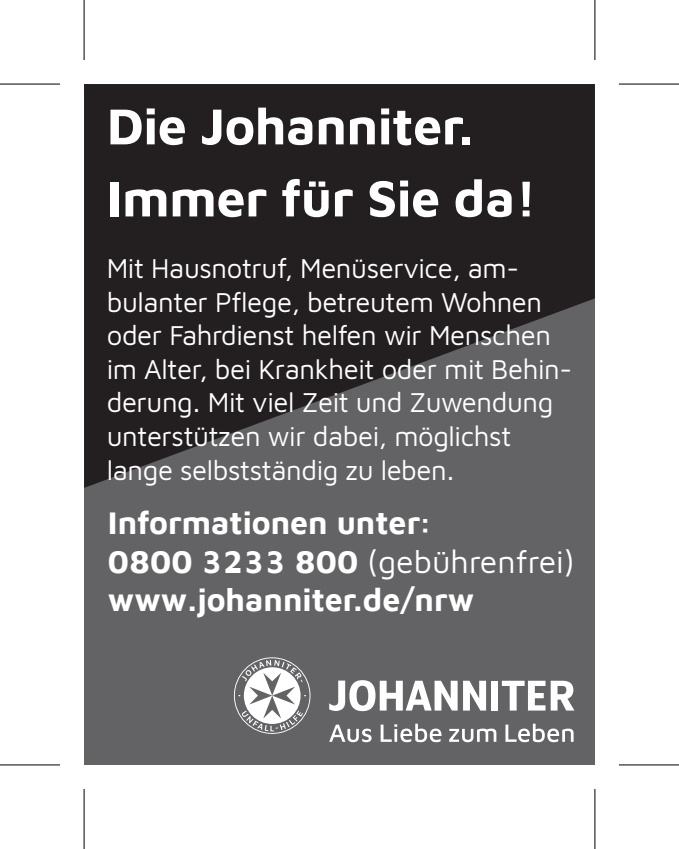
<style>
.page{position:relative;width:679px;height:849px;background:#fff}
.page>*{position:absolute;margin:0;border:0;box-sizing:border-box;transform-origin:0 0}
.t1{font:700 52px/72px "Maven Johanniter";letter-spacing:-.01em;color:#fff}
.t2{font:700 32px/38.4px "Maven Johanniter";color:#fff}
.t3{font:28px/33.6px "Maven Johanniter";letter-spacing:-.015em;color:#fff}
.s1{font-weight:400}
</style>
<div class="page">
<div style="left:84px;top:84px;width:510px;height:680px;background:#636366"></div>
<svg style="left:84px;top:84px;width:510px;height:404px;fill:#231f20"></svg>
<svg style="left:329px;top:680px;width:245px;height:62px"></svg>
<svg style="left:234px;top:657px;width:76px;height:76px"></svg>
<svg style="left:0;top:765px;width:60px;height:1px"></svg>
<svg style="left:619px;top:765px;width:59px;height:1px"></svg>
<svg style="left:595px;top:0;width:1px;height:60px"></svg>
<svg style="left:595px;top:789px;width:1px;height:59px"></svg>
<hr style="left:0;top:83px;width:60px;height:2px;background:#000">
<hr style="left:618px;top:83px;width:60px;height:2px;background:#000">
<hr style="left:0;top:764px;width:60px;height:1px;background:#000">
<hr style="left:618px;top:764px;width:60px;height:1px;background:#000">
<hr style="left:83px;top:0;width:2px;height:60px;background:#000">
<hr style="left:83px;top:788px;width:2px;height:60px;background:#000">
<hr style="left:594px;top:0;width:1px;height:60px;background:#000">
<hr style="left:594px;top:788px;width:1px;height:60px;background:#000">
<h1 class="t1" style="left:107px;top:87px;width:431px">Die Johanniter.<br>Immer für Sie da!</h1>
<p class="t3" style="left:107px;top:250px;width:466px">Mit Hausnotruf, Menüservice, am&shy;bulanter Pflege, betreutem Wohnen oder Fahrdienst helfen wir Menschen im Alter, bei Krankheit oder mit Behin&shy;derung. Mit viel Zeit und Zuwendung unterstützen wir dabei, möglichst lange selbstständig zu leben.</p>
<p class="t2" style="left:108px;top:501px;width:468px">Informationen unter:<br>0800 3233 800 <span class="s1">(gebührenfrei) </span>www.johanniter.de/nrw</p>
</div>
